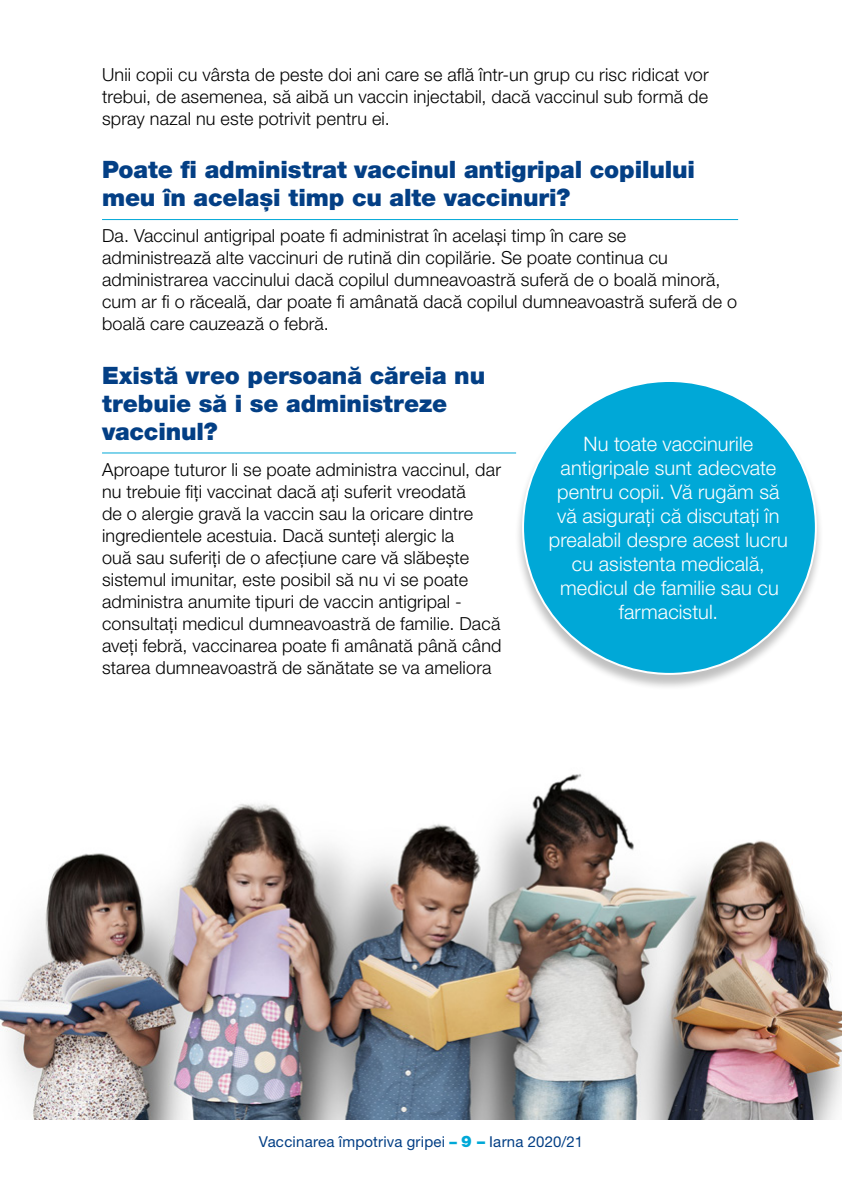
<style>
.page{position:relative;width:842px;height:1191px;background:#fff}
.page>*{position:absolute;margin:0;border:0;box-sizing:border-box;transform-origin:0 0}
.t1{font:900 24px/28px "Helvetica Neue LT Pro";letter-spacing:-.005em;color:#033f85}
.t2{font:300 20px/24px "Helvetica Neue LT Pro";letter-spacing:.005em;color:#fff;text-align:center}
.t3{font:300 18px/22px "Helvetica Neue LT Pro";letter-spacing:.01em;color:#000}
.t4{font:15px "Helvetica Neue LT Pro";letter-spacing:.015em;color:#033f85}
.s1{font-weight:900;color:#00a8d7}
.s2{font-weight:900;font-size:16px;color:#00a8d7}
</style>
<div class="page">
<img style="left:0;top:774px;width:842px;height:345px">
<hr style="left:102px;top:219px;width:636px;height:1px;background:#00a8d7">
<hr style="left:102px;top:452px;width:414px;height:1px;background:#00a8d7">
<div style="left:515px;top:381px;width:309px;height:309px;background:#000;opacity:.25"></div>
<div style="left:523px;top:381px;width:293px;height:293px;background:#00a8d7;border-radius:50%"></div>
<p class="t3" style="left:102px;top:63px;width:608px;text-align:justify">Unii copii cu vârsta de peste doi ani care se află într-un grup cu risc ridicat vor trebui, de asemenea, să aibă un vaccin injectabil, dacă vaccinul sub formă de spray nazal nu este potrivit pentru ei.</p>
<p class="t1" style="left:102px;top:156px;width:595px">Poate fi administrat vaccinul antigripal copilului meu în același timp cu alte vaccinuri?</p>
<p class="t3" style="left:102px;top:224px;width:636px">Da. Vaccinul antigripal poate fi administrat în același timp în care se administrează alte vaccinuri de rutină din copilărie. Se poate continua cu administrarea vaccinului dacă copilul dumneavoastră suferă de o boală minoră, cum ar fi o răceală, dar poate fi amânată dacă copilul dumneavoastră suferă de o boală care cauzează o febră.</p>
<p class="t1" style="left:102px;top:361px;width:385px">Există vreo persoană căreia nu trebuie să i se administreze vaccinul?</p>
<p class="t3" style="left:102px;top:458px;width:401px">Aproape tuturor li se poate administra vaccinul, dar nu trebuie fiți vaccinat dacă ați suferit vreodată<br>de o alergie gravă la vaccin sau la oricare dintre ingredientele acestuia. Dacă sunteți alergic la<br>ouă sau suferiți de o afecțiune care vă slăbește sistemul imunitar, este posibil să nu vi se poate administra anumite tipuri de vaccin antigripal - consultați medicul dumneavoastră de familie. Dacă aveți febră, vaccinarea poate fi amânată până când starea dumneavoastră de sănătate se va ameliora</p>
<p class="t2" style="left:549px;top:431px;width:241px">Nu toate vaccinurile antigripale sunt adecvate pentru copii. Vă rugăm să vă asigurați că discutați în prealabil despre acest lucru cu asistenta medicală, medicul de familie sau cu farmacistul.</p>
<p class="t4" style="left:259px;top:1132px;width:326px">Vaccinarea împotriva gripei <span class="s1">–</span> <span class="s2">9 –</span> Iarna 2020/21</p>
</div>
